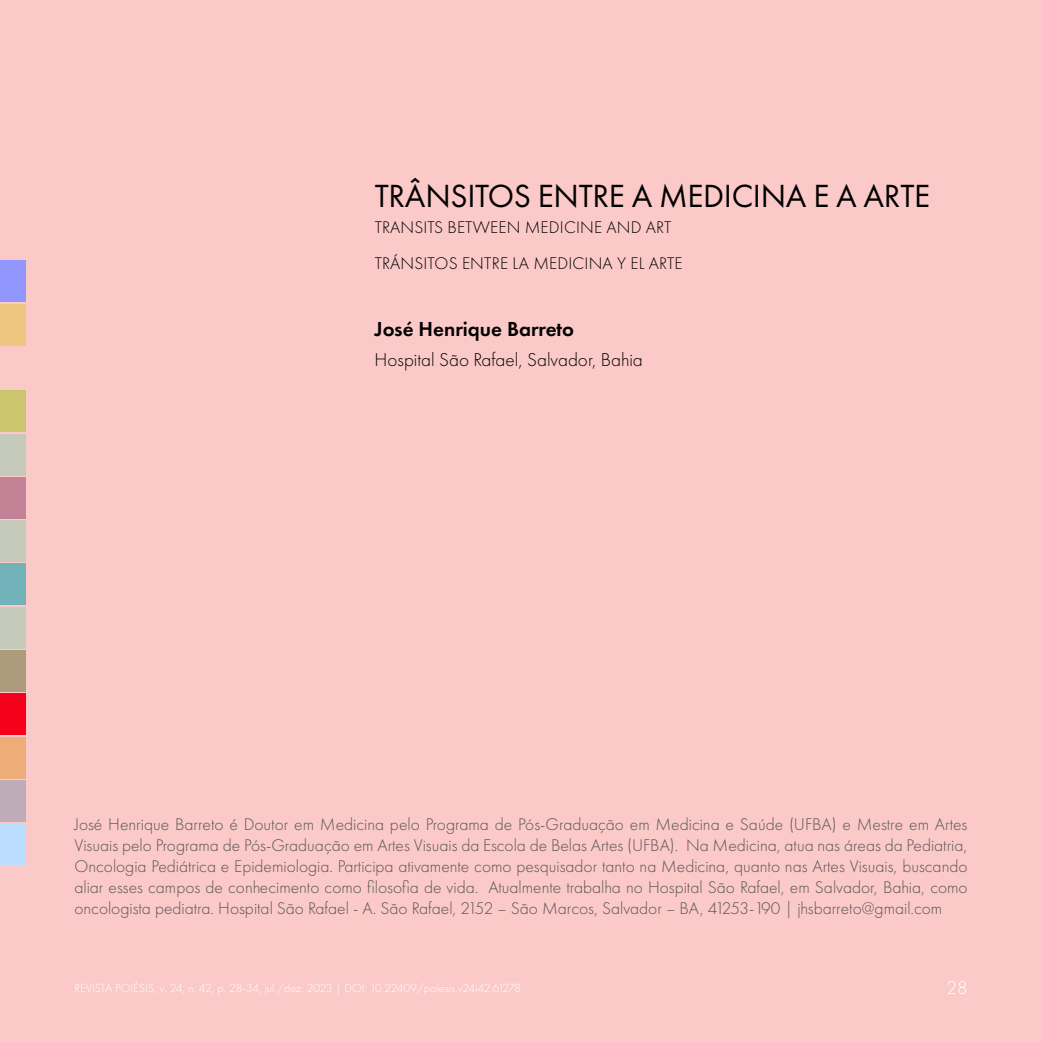
<style>
.page{position:relative;width:1042px;height:1042px;background:#fbc9c8}
.page>*{position:absolute;margin:0;border:0;box-sizing:border-box;transform-origin:0 0}
.título{font:33.25px "Futura PT";letter-spacing:-.01em;color:#000}
.t1{font:600 21px "Futura PT";color:#000}
.t2{font:300 19.25px "Futura PT";color:#000}
.texto{font:300 19.25px "Futura PT";color:#fff}
.texto-2{font:300 17.5px/21px "Futura PT";color:#575454;text-align:justify}
.título-2{font:300 17.5px "Futura PT";letter-spacing:.01em;color:#000}
.texto-3{font:300 12.25px "Futura PT";color:#fff}
</style>
<div class="page">
<div style="left:0;top:390px;width:26px;height:42px;background:#cbc56e"></div>
<div style="left:0;top:304px;width:26px;height:42px;background:#efc680"></div>
<div style="left:0;top:260px;width:26px;height:42px;background:#9297ff"></div>
<div style="left:0;top:650px;width:26px;height:42px;background:#ae9b7b"></div>
<div style="left:0;top:780px;width:26px;height:42px;background:#beacb8"></div>
<div style="left:0;top:823px;width:26px;height:42px;background:#bdf"></div>
<div style="left:0;top:736px;width:26px;height:42px;background:#eead78"></div>
<div style="left:0;top:693px;width:26px;height:42px;background:#f7001c"></div>
<div style="left:0;top:434px;width:26px;height:41px;background:#c6cabb"></div>
<div style="left:0;top:477px;width:26px;height:42px;background:#c48296"></div>
<div style="left:0;top:520px;width:26px;height:42px;background:#c6cabb"></div>
<div style="left:0;top:563px;width:26px;height:42px;background:#72b2b9"></div>
<div style="left:0;top:607px;width:26px;height:41px;background:#c6cabb"></div>
<p class="título" style="left:375px;top:176px;width:557px">TRÂNSITOS ENTRE A MEDICINA E A ARTE</p>
<p class="título-2" style="left:375px;top:217px;width:298px">TRANSITS BETWEEN MEDICINE AND ART</p>
<p class="título-2" style="left:375px;top:253px;width:309px">TRÁNSITOS ENTRE LA MEDICINA Y EL ARTE</p>
<p class="t1" style="left:375px;top:316px;width:201px">José Henrique Barreto</p>
<p class="t2" style="left:375px;top:348px;width:270px">Hospital São Rafael, Salvador, Bahia</p>
<p class="texto-2" style="left:74px;top:813px;width:895px">José Henrique Barreto é Doutor em Medicina pelo Programa de Pós-Graduação em Medicina e Saúde (UFBA) e Mestre em Artes Visuais pelo Programa de Pós-Graduação em Artes Visuais da Escola de Belas Artes (UFBA). Na Medicina, atua nas áreas da Pediatria, Oncologia Pediátrica e Epidemiologia. Participa ativamente como pesquisador tanto na Medicina, quanto nas Artes Visuais, buscando aliar esses campos de conhecimento como filosofia de vida. Atualmente trabalha no Hospital São Rafael, em Salvador, Bahia, como oncologista pediatra. Hospital São Rafael - A. São Rafael, 2152 – São Marcos, Salvador – BA, 41253-190 | jhsbarreto@gmail.com</p>
<p class="texto-3" style="left:74px;top:981px;width:448px">REVISTA POIÉSIS, v. 24, n. 42, p. 28-34, jul./dez. 2023 | DOI: 10.22409/poiesis.v24i42.61278</p>
<p class="texto" style="left:946px;top:976px;width:23px">28</p>
</div>
